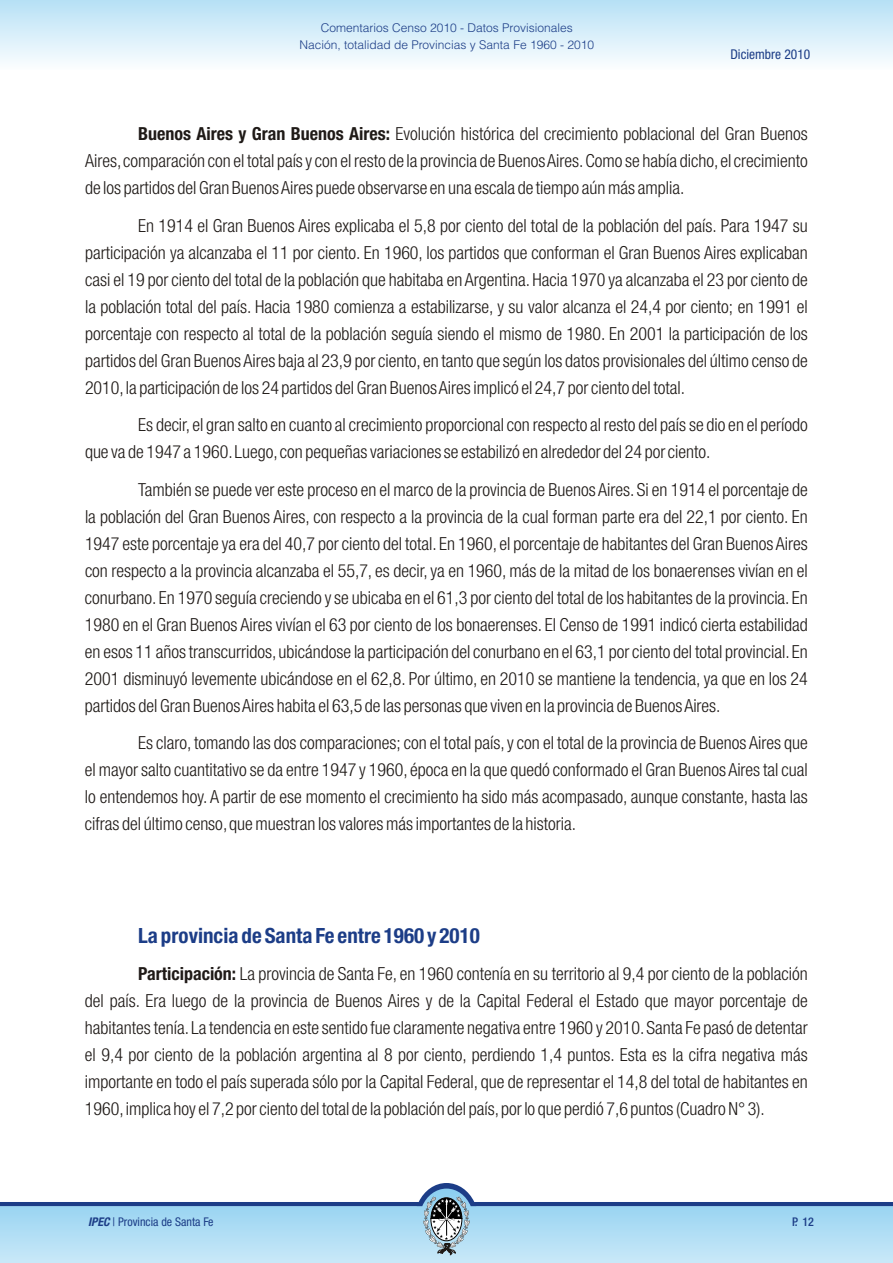
<style>
.page{position:relative;width:893px;height:1263px;background:#fff}
.page>*{position:absolute;margin:0;border:0;box-sizing:border-box;transform-origin:0 0}
.t1{font:700 condensed 21px "Helvetica Neue";color:#1c3d87}
.t2{font:300 condensed 18px/27px "Helvetica Neue";color:#1f1a17;text-align:justify}
.t3{font:condensed 13.5px "Helvetica Neue";color:#1c3d87}
.t4{font:300 12px/16.5px "Helvetica";color:#1c3d87;text-align:center}
.t5{font:condensed 12px "Helvetica Neue";color:#1c3d87}
.t6{font:500 condensed 12px "Helvetica Neue";color:#1c3d87}
.s1{font-weight:700}
.s2{font-weight:700;font-style:italic}
</style>
<div class="page">
<svg style="left:0;top:1188px;width:893px;height:75px"></svg>
<svg style="left:423px;top:1196px;width:47px;height:61px;background:#8fa3ae"></svg>
<div style="left:0;top:0;width:893px;height:72px;background:linear-gradient(to bottom,#b6e0f5,#fdfeff)"></div>
<div style="left:0;top:70px;width:893px;height:5px;background:#fff"></div>
<p class="t4" style="left:299px;top:21px;width:296px">Comentarios Censo 2010 - Datos Provisionales<br>Nación, totalidad de Provincias y Santa Fe 1960 - 2010</p>
<p class="t3" style="left:730px;top:48px;width:81px">Diciembre 2010</p>
<p class="t2" style="left:85px;top:121px;width:724px;text-indent:53px"><span class="s1">Buenos Aires y Gran Buenos Aires:</span> Evolución histórica del crecimiento poblacional del Gran Buenos Aires,comparación con el total país y con el resto de la provincia de Buenos Aires.Como se había dicho,el crecimiento de los partidos del Gran Buenos Aires puede observarse en una escala de tiempo aún más amplia.</p>
<p class="t2" style="left:85px;top:213px;width:724px;text-indent:53px">En 1914 el Gran Buenos Aires explicaba el 5,8 por ciento del total de la población del país. Para 1947 su participación ya alcanzaba el 11 por ciento. En 1960, los partidos que conforman el Gran Buenos Aires explicaban casi el 19 por ciento del total de la población que habitaba en Argentina. Hacia 1970 ya alcanzaba el 23 por ciento de la población total del país. Hacia 1980 comienza a estabilizarse, y su valor alcanza el 24,4 por ciento; en 1991 el porcentaje con respecto al total de la población seguía siendo el mismo de 1980. En 2001 la participación de los partidos del Gran Buenos Aires baja al 23,9 por ciento, en tanto que según los datos provisionales del último censo de 2010,la participación de los 24 partidos del Gran Buenos Aires implicó el 24,7 por ciento del total.</p>
<p class="t2" style="left:85px;top:412px;width:724px;text-indent:53px">Es decir, el gran salto en cuanto al crecimiento proporcional con respecto al resto del país se dio en el período que va de 1947 a 1960.Luego,con pequeñas variaciones se estabilizó en alrededor del 24 por ciento.</p>
<p class="t2" style="left:85px;top:477px;width:724px;text-indent:53px">También se puede ver este proceso en el marco de la provincia de Buenos Aires. Si en 1914 el porcentaje de la población del Gran Buenos Aires, con respecto a la provincia de la cual forman parte era del 22,1 por ciento. En 1947 este porcentaje ya era del 40,7 por ciento del total. En 1960, el porcentaje de habitantes del Gran Buenos Aires con respecto a la provincia alcanzaba el 55,7, es decir, ya en 1960, más de la mitad de los bonaerenses vivían en el conurbano. En 1970 seguía creciendo y se ubicaba en el 61,3 por ciento del total de los habitantes de la provincia. En 1980 en el Gran Buenos Aires vivían el 63 por ciento de los bonaerenses. El Censo de 1991 indicó cierta estabilidad en esos 11 años transcurridos, ubicándose la participación del conurbano en el 63,1 por ciento del total provincial. En 2001 disminuyó levemente ubicándose en el 62,8. Por último, en 2010 se mantiene la tendencia, ya que en los 24 partidos del Gran Buenos Aires habita el 63,5 de las personas que viven en la provincia de Buenos Aires.</p>
<p class="t2" style="left:85px;top:730px;width:724px;text-indent:53px">Es claro, tomando las dos comparaciones; con el total país,y con el total de la provincia de Buenos Aires que el mayor salto cuantitativo se da entre 1947 y 1960, época en la que quedó conformado el Gran Buenos Aires tal cual lo entendemos hoy. A partir de ese momento el crecimiento ha sido más acompasado, aunque constante, hasta las cifras del último censo,que muestran los valores más importantes de la historia.</p>
<p class="t1" style="left:138px;top:926px;width:343px">La provincia de Santa Fe entre 1960 y 2010</p>
<p class="t2" style="left:85px;top:961px;width:724px;text-indent:53px"><span class="s1">Participación:</span> La provincia de Santa Fe, en 1960 contenía en su territorio al 9,4 por ciento de la población del país. Era luego de la provincia de Buenos Aires y de la Capital Federal el Estado que mayor porcentaje de habitantes tenía. La tendencia en este sentido fue claramente negativa entre 1960 y 2010.Santa Fe pasó de detentar el 9,4 por ciento de la población argentina al 8 por ciento, perdiendo 1,4 puntos. Esta es la cifra negativa más importante en todo el país superada sólo por la Capital Federal, que de representar el 14,8 del total de habitantes en 1960,implica hoy el 7,2 por ciento del total de la población del país,por lo que perdió 7,6 puntos (Cuadro N° 3).</p>
<p class="t5" style="left:88px;top:1216px;width:127px"><span class="s2">IPEC</span> | Provincia de Santa Fe</p>
<p class="t6" style="left:792px;top:1216px;width:23px">P. 12</p>
</div>
